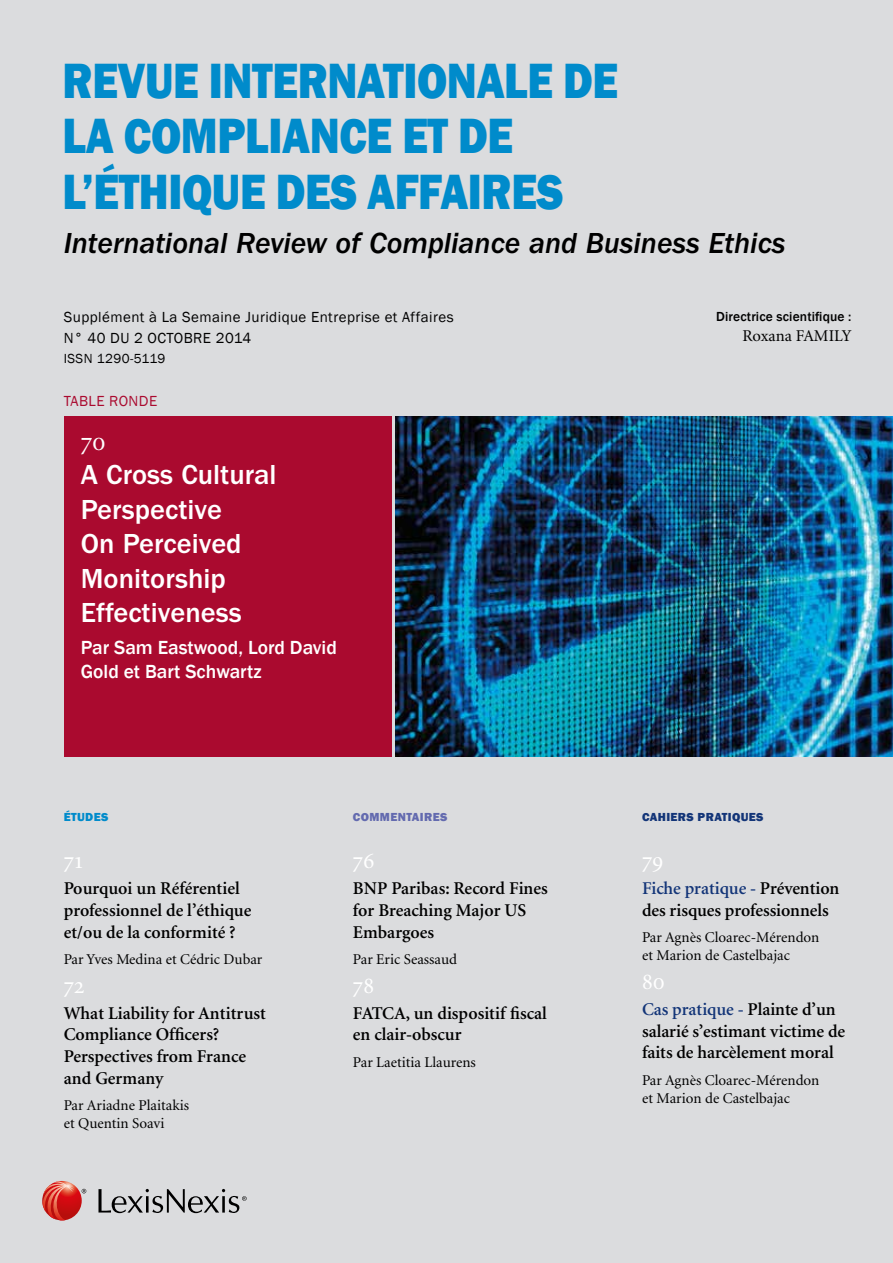
<style>
.page{position:relative;width:893px;height:1263px;background:#dbdcde}
.page>*{position:absolute;margin:0;border:0;box-sizing:border-box;transform-origin:0 0}
.t1{font:800 51px/55.5px "Franklin Gothic";letter-spacing:-.01em;color:#008bcb;scale:.86 1}
.t2{font:30px "ITC Franklin Gothic Std Med It";color:#000}
.t3{font:500 28.5px/34.5px "ITC Franklin Gothic Std";color:#fff}
.t4{font:27px "Minion Regular SC";color:#fff}
.t5{font:24px "Minion Regular SC";letter-spacing:.005em;color:#fff}
.t6{font:500 19.5px/23.4px "Franklin Gothic";color:#fff}
.t7{font:600 18px/21.6px "Minion";letter-spacing:-.005em;color:#000}
.t8{font:16.5px "Minion";color:#000}
.t9{font:15px/18px "Minion";color:#000}
.t10{font:15px/21px "Franklin Gothic";letter-spacing:.03em;color:#000}
.t11{font:15px "Franklin Gothic";color:#aa0a2f}
.t12{font:500 13.5px "Franklin Gothic";letter-spacing:.01em;color:#000}
.t13{font:13.5px "Franklin Gothic";letter-spacing:.03em;color:#000}
.t14{font:800 12px "Franklin Gothic";letter-spacing:.03em;color:#133578}
.t15{font:800 12px "Franklin Gothic";letter-spacing:.03em;color:#636aaf}
.t16{font:800 12px "Franklin Gothic";letter-spacing:.03em;color:#008bcb}
.s1{color:#133578}
</style>
<div class="page">
<img style="left:395px;top:417px;width:498px;height:340px">
<div style="left:64px;top:417px;width:327px;height:340px;background:#aa0a2f"></div>
<svg style="left:82px;top:1189px;width:4px;height:4px"></svg>
<svg style="left:98px;top:1189px;width:149px;height:24px"></svg>
<svg style="left:42px;top:1181px;width:40px;height:39px"></svg>
<svg style="left:42px;top:1181px;width:33px;height:39px"></svg>
<h1 class="t1" style="left:63px;top:53px;width:427px">REVUE INTERNATIONA</h1>
<h1 class="t1" style="left:504px;top:53px;width:134px">LE DE</h1>
<h1 class="t1" style="left:63px;top:108px;width:108px">LA COMP</h1>
<h1 class="t1" style="left:245px;top:108px;width:56px">LIANC</h1>
<h1 class="t1" style="left:63px;top:108px;width:584px;text-indent:304px">E ET DE<br>L’ÉTHIQUE DES AFFAIR ES</h1>
<h2 class="t2" style="left:64px;top:226px;width:723px">International Review of Compliance and Business Ethics</h2>
<p class="t10" style="left:64px;top:307px;width:391px">Supplément à la Semaine Juridique Entreprise et Affaires<br>N° 40 DU 2 octobre 2014</p>
<p class="t13" style="left:64px;top:350px;width:103px">ISSN 1290-5119</p>
<p class="t11" style="left:64px;top:392px;width:95px">TABLE RONDE</p>
<h3 class="t4" style="left:81px;top:428px;width:27px">70</h3>
<h3 class="t3" style="left:81px;top:458px;width:197px">A Cross Cultural<br>Perspective<br>On Perceived<br>Monitorship<br>Effectiveness</h3>
<p class="t6" style="left:81px;top:636px;width:258px">Par Sam Eastwood, Lord David<br>Gold et Bart Schwartz</p>
<p class="t16" style="left:64px;top:809px;width:46px">ÉTUDES</p>
<h3 class="t5" style="left:64px;top:849px;width:20px">71</h3>
<p class="t7" style="left:64px;top:878px;width:189px">Pourquoi un Référentiel professionnel de l’éthique et/ou de la conformité ?</p>
<p class="t9" style="left:64px;top:951px;width:200px">Par Yves Medina et Cédric Dubar</p>
<h3 class="t5" style="left:64px;top:973px;width:22px">72</h3>
<p class="t7" style="left:64px;top:1003px;width:204px">What Liability for Antitrust<br>Compliance Officers?<br>Perspectives from France and Germany</p>
<p class="t9" style="left:64px;top:1097px;width:127px">Par Ariadne Plaitakis et Quentin Soavi</p>
<p class="t15" style="left:353px;top:809px;width:88px">COMMENTAIRES</p>
<h3 class="t5" style="left:353px;top:849px;width:23px">76</h3>
<p class="t7" style="left:353px;top:878px;width:196px">BNP Paribas: Record Fines for Breaching Major US<br>Embargoes</p>
<p class="t9" style="left:353px;top:951px;width:106px">Par Eric Seassaud</p>
<h3 class="t5" style="left:353px;top:973px;width:23px">78</h3>
<p class="t7" style="left:353px;top:1003px;width:196px">FATCA, un dispositif fiscal en clair-obscur</p>
<p class="t9" style="left:353px;top:1053px;width:125px">Par Laetitia Llaurens</p>
<p class="t12" style="left:716px;top:308px;width:137px">Directrice scientifique :</p>
<p class="t8" style="left:743px;top:328px;width:110px">Roxana FAMILY</p>
<p class="t14" style="left:642px;top:809px;width:107px">CAHIERS PRATIQUES</p>
<h3 class="t5" style="left:642px;top:849px;width:23px">79</h3>
<p class="t7" style="left:642px;top:878px;width:199px"><span class="s1">Fiche pratique -</span> Prévention des risques professionnels</p>
<p class="t9" style="left:642px;top:929px;width:179px">Par Agnès Cloarec-Mérendon et Marion de Castelbajac</p>
<h3 class="t5" style="left:642px;top:970px;width:24px">80</h3>
<p class="t7" style="left:642px;top:999px;width:205px"><span class="s1">Cas pratique -</span> Plainte d’un salarié s’estimant victime de faits de harcèlement moral</p>
<p class="t9" style="left:642px;top:1071px;width:179px">Par Agnès Cloarec-Mérendon et Marion de Castelbajac</p>
</div>
